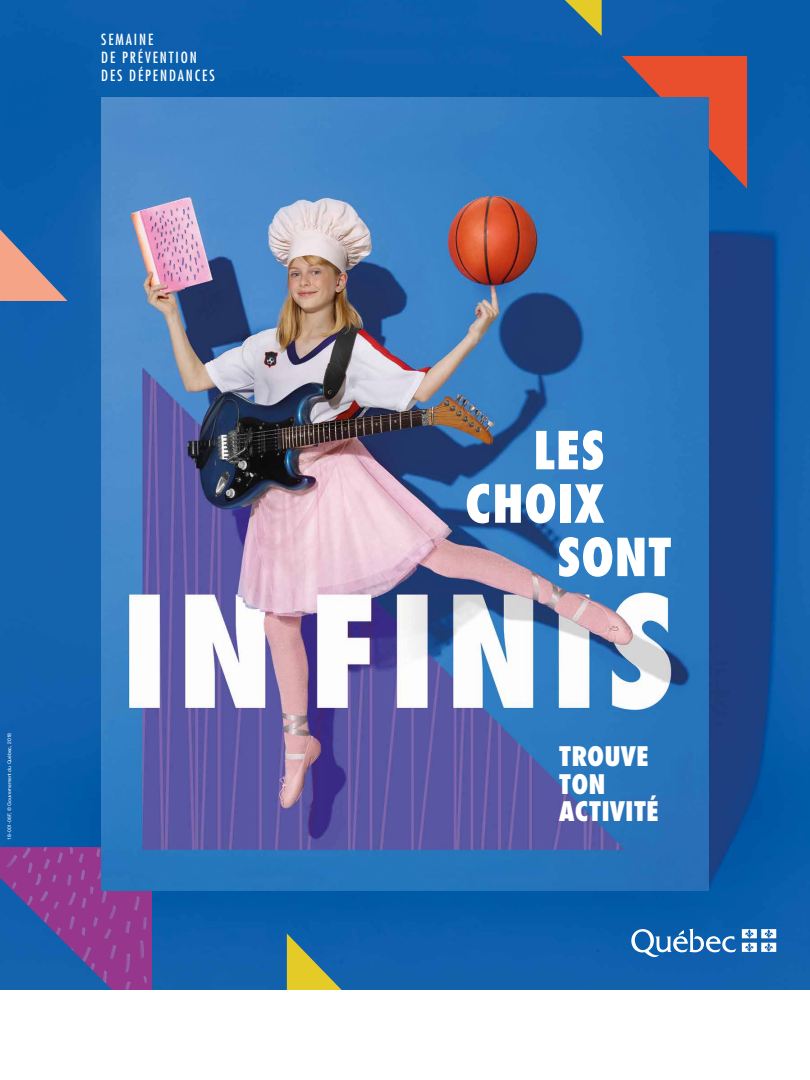
<style>
.page{position:relative;width:810px;height:1080px;background:#fff}
.page>*{position:absolute;margin:0;border:0;box-sizing:border-box;transform-origin:0 0}
.t1{font:800 condensed 51px/53.4px "Futura Std";color:#fff;text-align:right}
.t2{font:800 condensed 26.25px/27.5px "Futura Std";color:#fff}
.t3{font:condensed 15px/18px "Futura Std";letter-spacing:.125em;color:#fff}
.t4{font:5px "Helvetica Neue LT Std";color:#fff}
</style>
<div class="page">
<img style="left:0;top:0;width:810px;height:990px">
<img style="left:0;top:847px;width:152px;height:143px">
<svg style="left:287px;top:934px;width:73px;height:56px;background:#5f887b"></svg>
<svg style="left:0;top:229px;width:67px;height:72px;background:#81819a"></svg>
<svg style="left:565px;top:0;width:37px;height:36px"></svg>
<svg style="left:631px;top:929px;width:105px;height:28px"></svg>
<svg style="left:742px;top:929px;width:34px;height:23px"></svg>
<svg style="left:622px;top:56px;width:125px;height:133px;background:#c05143"></svg>
<img style="left:101px;top:97px;width:608px;height:793px">
<img style="left:144px;top:202px;width:66px;height:90px">
<h3 class="t3" style="left:101px;top:31px;width:115px">SEMAINE<br>DE PRÉVENTION<br>DES DÉPENDANCES</h3>
<p class="t4" style="left:6px;top:840px;width:108px;rotate:-90deg">18-001-06F, © Gouvernement du Québec, 2018</p>
<h1 class="t1" style="left:465px;top:423px;width:142px">LES<br>CHOIX</h1>
<h1 class="t1" style="left:557px;top:530px;width:116px">SONT</h1>
<h2 class="t2" style="left:559px;top:743px;width:102px">TROUVE<br>TON<br>ACTIVITÉ</h2>
</div>
